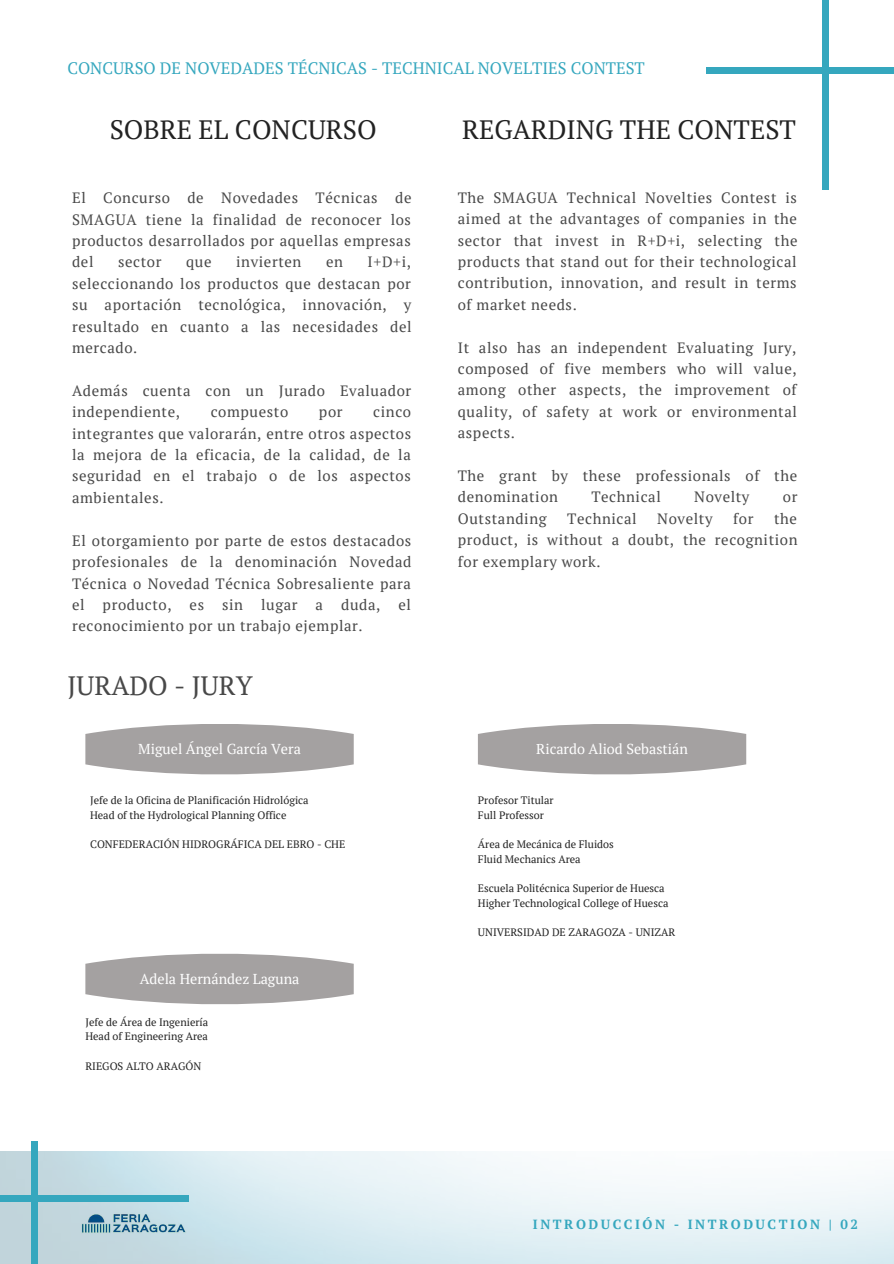
<style>
.page{position:relative;width:894px;height:1264px;background:#fff}
.page>*{position:absolute;margin:0;border:0;box-sizing:border-box;transform-origin:0 0}
.t1{font:26.55px "PT Serif";color:#222}
.t2{font:26.55px "PT Serif";color:#484848}
.t3{font:16.5px "PT Serif";color:#35a7be}
.t4{font:14.85px/21.5px "PT Serif";letter-spacing:.04em;color:#484848;text-align:justify}
.t5{font:14.4px "PT Serif";color:#fff}
.t6{font:700 13.2px "PT Serif";letter-spacing:.19em;color:#35a7be}
.t7{font:10.8px/14.7px "PT Serif";color:#222}
</style>
<div class="page">
<div style="left:821px;top:0;width:7px;height:189px;background:#35a7be"></div>
<div style="left:706px;top:68px;width:187px;height:6px;background:#35a7be"></div>
<img style="left:0;top:1151px;width:893px;height:112px">
<div style="left:0;top:1194px;width:189px;height:7px;background:#35a7be"></div>
<img style="left:80px;top:1210px;width:107px;height:26px">
<div style="left:31px;top:1141px;width:7px;height:122px;background:#35a7be"></div>
<svg style="left:85px;top:724px;width:268px;height:51px;background:#b0adad"></svg>
<svg style="left:478px;top:724px;width:268px;height:51px;background:#b0adad"></svg>
<svg style="left:85px;top:953px;width:268px;height:52px;background:#b1afaf"></svg>
<p class="t3" style="left:67px;top:57px;width:578px">CONCURSO DE NOVEDADES TÉCNICAS - TECHNICAL NOVELTIES CONTEST</p>
<h1 class="t1" style="left:110px;top:111px;width:268px">SOBRE EL CONCURSO</h1>
<h1 class="t1" style="left:462px;top:111px;width:335px">REGARDING THE CONTEST</h1>
<p class="t4" style="left:72px;top:187px;width:341px">El Concurso de Novedades Técnicas de SMAGUA tiene la finalidad de reconocer los productos desarrollados por aquellas empresas del</p>
<p class="t4" style="left:72px;top:251px;width:341px;text-indent:295px">I+D+i, seleccionando los productos que destacan por su aportación tecnológica, innovación, y resultado en cuanto a las necesidades del mercado.</p>
<p class="t4" style="left:72px;top:379px;width:340px">Además cuenta con un Jurado Evaluador independiente,</p>
<p class="t4" style="left:118px;top:251px;width:45px">sector</p>
<p class="t4" style="left:186px;top:251px;width:27px">que</p>
<p class="t4" style="left:236px;top:251px;width:67px">invierten</p>
<p class="t4" style="left:326px;top:251px;width:18px">en</p>
<p class="t4" style="left:72px;top:401px;width:340px;text-indent:301px">cinco integrantes que valorarán, entre otros aspectos la mejora de la eficacia, de la calidad, de la seguridad en el trabajo o de los aspectos ambientales.</p>
<p class="t4" style="left:72px;top:529px;width:341px">El otorgamiento por parte de estos destacados profesionales de la denominación Novedad Técnica o Novedad Técnica Sobresaliente para el producto, es sin lugar a duda, el reconocimiento por un trabajo ejemplar.</p>
<p class="t4" style="left:211px;top:401px;width:79px">compuesto</p>
<p class="t4" style="left:319px;top:401px;width:25px">por</p>
<h1 class="t2" style="left:68px;top:667px;width:186px">JURADO - JURY</h1>
<p class="t5" style="left:138px;top:739px;width:164px">Miguel Ángel García Vera</p>
<p class="t7" style="left:90px;top:793px;width:220px">Jefe de la Oficina de Planificación Hidrológica<br>Head of the Hydrological Planning Office</p>
<p class="t7" style="left:90px;top:837px;width:257px">CONFEDERACIÓN HIDROGRÁFICA DEL EBRO - CHE</p>
<p class="t5" style="left:140px;top:968px;width:161px">Adela Hernández Laguna</p>
<p class="t7" style="left:85px;top:1014px;width:124px">Jefe de Área de Ingeniería<br>Head of Engineering Area</p>
<p class="t7" style="left:85px;top:1058px;width:117px">RIEGOS ALTO ARAGÓN</p>
<p class="t4" style="left:457px;top:186px;width:341px">The SMAGUA Technical Novelties Contest is aimed at the advantages of companies in the sector that invest in R+D+i, selecting the products that stand out for their technological contribution, innovation, and result in terms of market needs.</p>
<p class="t4" style="left:457px;top:336px;width:340px">It also has an independent Evaluating Jury, composed of five members who will value, among other aspects, the improvement of quality, of safety at work or environmental aspects.</p>
<p class="t4" style="left:457px;top:464px;width:341px">The grant by these professionals of the denomination</p>
<p class="t4" style="left:591px;top:486px;width:71px">Technical</p>
<p class="t4" style="left:694px;top:486px;width:57px">Novelty</p>
<p class="t4" style="left:782px;top:486px;width:16px">or</p>
<p class="t4" style="left:457px;top:507px;width:341px;text-indent:316px">the product, is without a doubt, the recognition for exemplary work.</p>
<p class="t4" style="left:457px;top:507px;width:90px">Outstanding</p>
<p class="t4" style="left:567px;top:507px;width:71px">Technical</p>
<p class="t4" style="left:657px;top:507px;width:57px">Novelty</p>
<p class="t4" style="left:733px;top:507px;width:22px">for</p>
<p class="t5" style="left:536px;top:739px;width:153px">Ricardo Aliod Sebastián</p>
<p class="t7" style="left:478px;top:793px;width:77px">Profesor Titular<br>Full Professor</p>
<p class="t7" style="left:478px;top:837px;width:137px">Área de Mecánica de Fluidos<br>Fluid Mechanics Area</p>
<p class="t7" style="left:478px;top:881px;width:192px">Escuela Politécnica Superior de Huesca<br>Higher Technological College of Huesca</p>
<p class="t7" style="left:478px;top:924px;width:199px">UNIVERSIDAD DE ZARAGOZA - UNIZAR</p>
<p class="t6" style="left:532px;top:1215px;width:326px">INTRODUCCIÓN - INTRODUCTION | 02</p>
</div>
